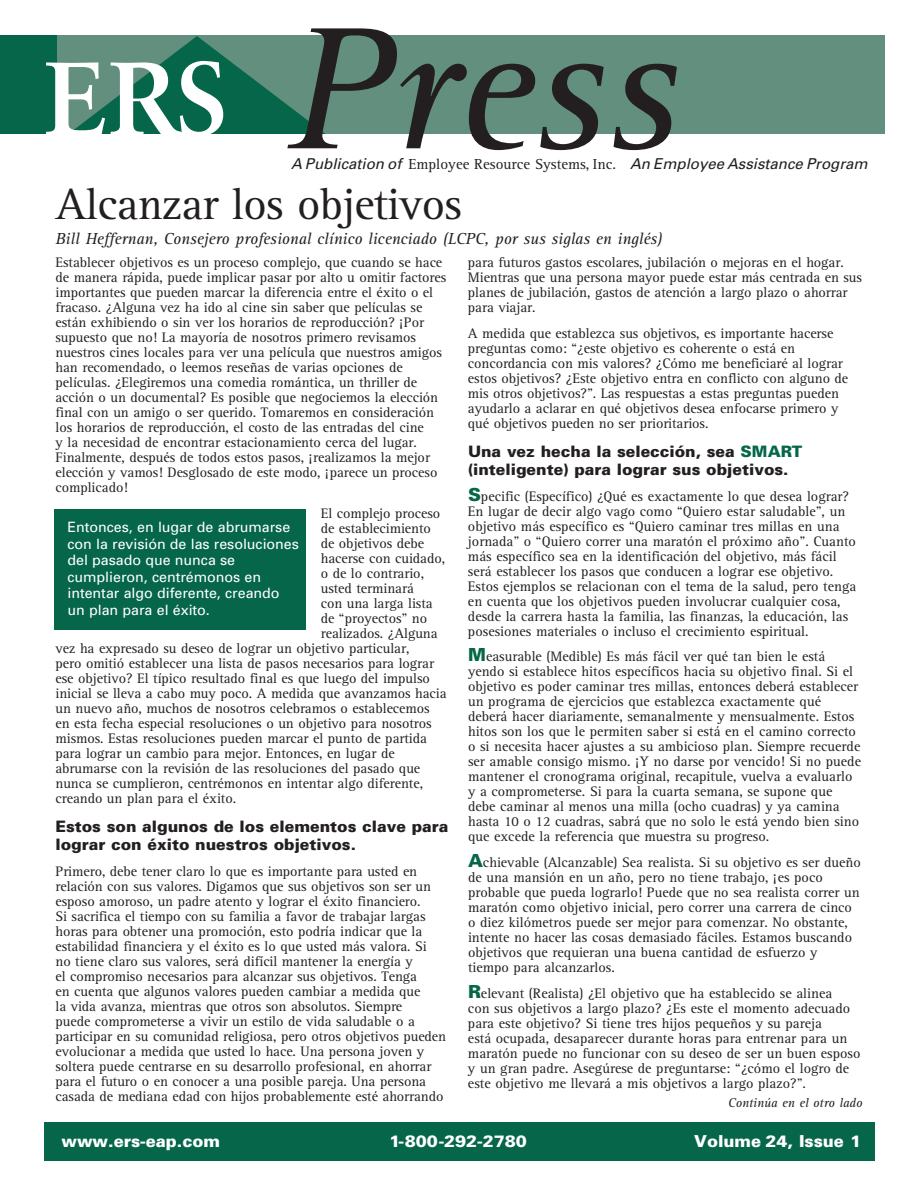
<style>
.page{position:relative;width:918px;height:1188px;background:#fff}
.page>*{position:absolute;margin:0;border:0;box-sizing:border-box;transform-origin:0 0}
.t1{font:italic 180px "Rotis Serif";color:#231f20}
.t2{font:45px "Rotis Serif";letter-spacing:-.015em;color:#231f20}
.t3{font:italic 16.5px "Rotis Serif";color:#231f20}
.t4{font:900 16.5px "Univers";color:#fff}
.t5{font:900 15.75px/18px "Univers";color:#231f20}
.t6{font:italic 15px "Univers";color:#231f20}
.t7{font:14.25px/15px "Rotis Serif";letter-spacing:-.005em;color:#231f20}
.t8{font:14.25px/16.5px "Univers";letter-spacing:-.005em;color:#fff}
.t9{font:italic 13.2px "Rotis Serif";color:#231f20}
.s1{font-family:"Rotis Serif";font-style:normal}
.s2{color:#056649}
.s3{font-family:"Univers";font-weight:900;font-size:18px;color:#056649}
</style>
<div class="page">
<div style="left:0;top:35px;width:57px;height:99px;background:#056649"></div>
<div style="left:57px;top:35px;width:828px;height:99px;background:#63907e"></div>
<svg style="left:46px;top:36px;width:280px;height:98px"></svg>
<div style="left:44px;top:1122px;width:830px;height:39px;background:#056649"></div>
<div style="left:54px;top:509px;width:252px;height:121px;background:#056649"></div>
<h1 class="t1" style="left:287px;top:-12px;width:395px">Press</h1>
<p class="t6" style="left:291px;top:154px;width:578px">A Publication of <span class="s1">Employee Resource Systems, Inc.</span> An Employee Assistance Program</p>
<h2 class="t2" style="left:56px;top:178px;width:408px">Alcanzar los objetivos</h2>
<p class="t3" style="left:55px;top:230px;width:608px">Bill Heffernan, Consejero profesional clínico licenciado (LCPC, por sus siglas en inglés)</p>
<p class="t7" style="left:56px;top:255px;width:392px">Establecer objetivos es un proceso complejo, que cuando se hace de manera rápida, puede implicar pasar por alto u omitir factores importantes que pueden marcar la diferencia entre el éxito o el fracaso. ¿Alguna vez ha ido al cine sin saber que películas se están exhibiendo o sin ver los horarios de reproducción? ¡Por supuesto que no! La mayoría de nosotros primero revisamos nuestros cines locales para ver una película que nuestros amigos han recomendado, o leemos reseñas de varias opciones de películas. ¿Elegiremos una comedia romántica, un thriller de acción o un documental? Es posible que negociemos la elección final con un amigo o ser querido. Tomaremos en consideración los horarios de reproducción, el costo de las entradas del cine<br>y la necesidad de encontrar estacionamiento cerca del lugar.<br>Finalmente, después de todos estos pasos, ¡realizamos la mejor elección y vamos! Desglosado de este modo, ¡parece un proceso complicado!</p>
<p class="t7" style="left:321px;top:506px;width:121px">El complejo proceso</p>
<p class="t7" style="left:321px;top:521px;width:112px">de establecimiento</p>
<p class="t7" style="left:321px;top:536px;width:105px">de objetivos debe</p>
<p class="t7" style="left:321px;top:551px;width:126px">hacerse con cuidado,</p>
<p class="t7" style="left:321px;top:566px;width:105px">o de lo contrario,</p>
<p class="t7" style="left:321px;top:581px;width:95px">usted terminará</p>
<p class="t7" style="left:321px;top:596px;width:114px">con una larga lista</p>
<p class="t7" style="left:321px;top:611px;width:108px">de “proyectos” no</p>
<p class="t7" style="left:321px;top:626px;width:118px">realizados. ¿Alguna</p>
<p class="t7" style="left:56px;top:641px;width:356px">vez ha expresado su deseo de lograr un objetivo particular,</p>
<p class="t7" style="left:56px;top:656px;width:380px">pero omitió establecer una lista de pasos necesarios para lograr</p>
<p class="t7" style="left:56px;top:671px;width:376px">ese objetivo? El típico resultado final es que luego del impulso</p>
<p class="t7" style="left:56px;top:686px;width:393px">inicial se lleva a cabo muy poco. A medida que avanzamos hacia</p>
<p class="t7" style="left:56px;top:701px;width:376px">un nuevo año, muchos de nosotros celebramos o establecemos</p>
<p class="t7" style="left:56px;top:716px;width:378px">en esta fecha especial resoluciones o un objetivo para nosotros</p>
<p class="t7" style="left:56px;top:731px;width:373px">mismos. Estas resoluciones pueden marcar el punto de partida</p>
<p class="t7" style="left:56px;top:746px;width:341px">para lograr un cambio para mejor. Entonces, en lugar de</p>
<p class="t7" style="left:56px;top:761px;width:366px">abrumarse con la revisión de las resoluciones del pasado que</p>
<p class="t7" style="left:56px;top:776px;width:369px">nunca se cumplieron, centrémonos en intentar algo diferente,</p>
<p class="t7" style="left:56px;top:791px;width:182px">creando un plan para el éxito.</p>
<p class="t5" style="left:56px;top:817px;width:395px">Estos son algunos de los elementos clave para lograr con éxito nuestros objetivos.</p>
<p class="t7" style="left:56px;top:864px;width:392px">Primero, debe tener claro lo que es importante para usted en relación con sus valores. Digamos que sus objetivos son ser un esposo amoroso, un padre atento y lograr el éxito financiero.<br>Si sacrifica el tiempo con su familia a favor de trabajar largas horas para obtener una promoción, esto podría indicar que la estabilidad financiera y el éxito es lo que usted más valora. Si<br>no tiene claro sus valores, será difícil mantener la energía y<br>el compromiso necesarios para alcanzar sus objetivos. Tenga<br>en cuenta que algunos valores pueden cambiar a medida que<br>la vida avanza, mientras que otros son absolutos. Siempre<br>puede comprometerse a vivir un estilo de vida saludable o a participar en su comunidad religiosa, pero otros objetivos pueden evolucionar a medida que usted lo hace. Una persona joven y soltera puede centrarse en su desarrollo profesional, en ahorrar para el futuro o en conocer a una posible pareja. Una persona casada de mediana edad con hijos probablemente esté ahorrando</p>
<p class="t8" style="left:68px;top:519px;width:233px">Entonces, en lugar de abrumarse con la revisión de las resoluciones del pasado que nunca se cumplieron, centrémonos en intentar algo diferente, creando un plan para el éxito.</p>
<p class="t7" style="left:468px;top:255px;width:396px">para futuros gastos escolares, jubilación o mejoras en el hogar.<br>Mientras que una persona mayor puede estar más centrada en sus planes de jubilación, gastos de atención a largo plazo o ahorrar para viajar.</p>
<p class="t7" style="left:468px;top:326px;width:382px">A medida que establezca sus objetivos, es importante hacerse preguntas como: “¿este objetivo es coherente o está en concordancia con mis valores? ¿Cómo me beneficiaré al lograr estos objetivos? ¿Este objetivo entra en conflicto con alguno de mis otros objetivos?”. Las respuestas a estas preguntas pueden ayudarlo a aclarar en qué objetivos desea enfocarse primero y qué objetivos pueden no ser prioritarios.</p>
<p class="t5" style="left:468px;top:442px;width:336px">Una vez hecha la selección, sea <span class="s2">SMART </span>(inteligente) para lograr sus objetivos.</p>
<p class="t7" style="left:468px;top:489px;width:390px"><span class="s3">S</span>pecific (Específico) ¿Qué es exactamente lo que desea lograr?<br>En lugar de decir algo vago como “Quiero estar saludable”, un objetivo más específico es “Quiero caminar tres millas en una jornada” o “Quiero correr una maratón el próximo año”. Cuanto más específico sea en la identificación del objetivo, más fácil será establecer los pasos que conducen a lograr ese objetivo.<br>Estos ejemplos se relacionan con el tema de la salud, pero tenga en cuenta que los objetivos pueden involucrar cualquier cosa, desde la carrera hasta la familia, las finanzas, la educación, las posesiones materiales o incluso el crecimiento espiritual.</p>
<p class="t7" style="left:468px;top:650px;width:395px"><span class="s3">M</span>easurable (Medible) Es más fácil ver qué tan bien le está yendo si establece hitos específicos hacia su objetivo final. Si el objetivo es poder caminar tres millas, entonces deberá establecer un programa de ejercicios que establezca exactamente qué deberá hacer diariamente, semanalmente y mensualmente. Estos hitos son los que le permiten saber si está en el camino correcto o si necesita hacer ajustes a su ambicioso plan. Siempre recuerde ser amable consigo mismo. ¡Y no darse por vencido! Si no puede mantener el cronograma original, recapitule, vuelva a evaluarlo y a comprometerse. Si para la cuarta semana, se supone que debe caminar al menos una milla (ocho cuadras) y ya camina hasta 10 o 12 cuadras, sabrá que no solo le está yendo bien sino que excede la referencia que muestra su progreso.</p>
<p class="t7" style="left:468px;top:855px;width:394px"><span class="s3">A</span>chievable (Alcanzable) Sea realista. Si su objetivo es ser dueño de una mansión en un año, pero no tiene trabajo, ¡es poco probable que pueda lograrlo! Puede que no sea realista correr un maratón como objetivo inicial, pero correr una carrera de cinco o diez kilómetros puede ser mejor para comenzar. No obstante, intente no hacer las cosas demasiado fáciles. Estamos buscando objetivos que requieran una buena cantidad de esfuerzo y tiempo para alcanzarlos.</p>
<p class="t7" style="left:468px;top:986px;width:394px"><span class="s3">R</span>elevant (Realista) ¿El objetivo que ha establecido se alinea<br>con sus objetivos a largo plazo? ¿Es este el momento adecuado para este objetivo? Si tiene tres hijos pequeños y su pareja<br>está ocupada, desaparecer durante horas para entrenar para un maratón puede no funcionar con su deseo de ser un buen esposo y un gran padre. Asegúrese de preguntarse: “¿cómo el logro de este objetivo me llevará a mis objetivos a largo plazo?”.</p>
<p class="t9" style="left:728px;top:1095px;width:136px">Continúa en el otro lado</p>
<p class="t4" style="left:62px;top:1131px;width:160px">www.ers-eap.com</p>
<p class="t4" style="left:389px;top:1131px;width:139px">1-800-292-2780</p>
<p class="t4" style="left:694px;top:1131px;width:168px">Volume 24, Issue 1</p>
</div>
